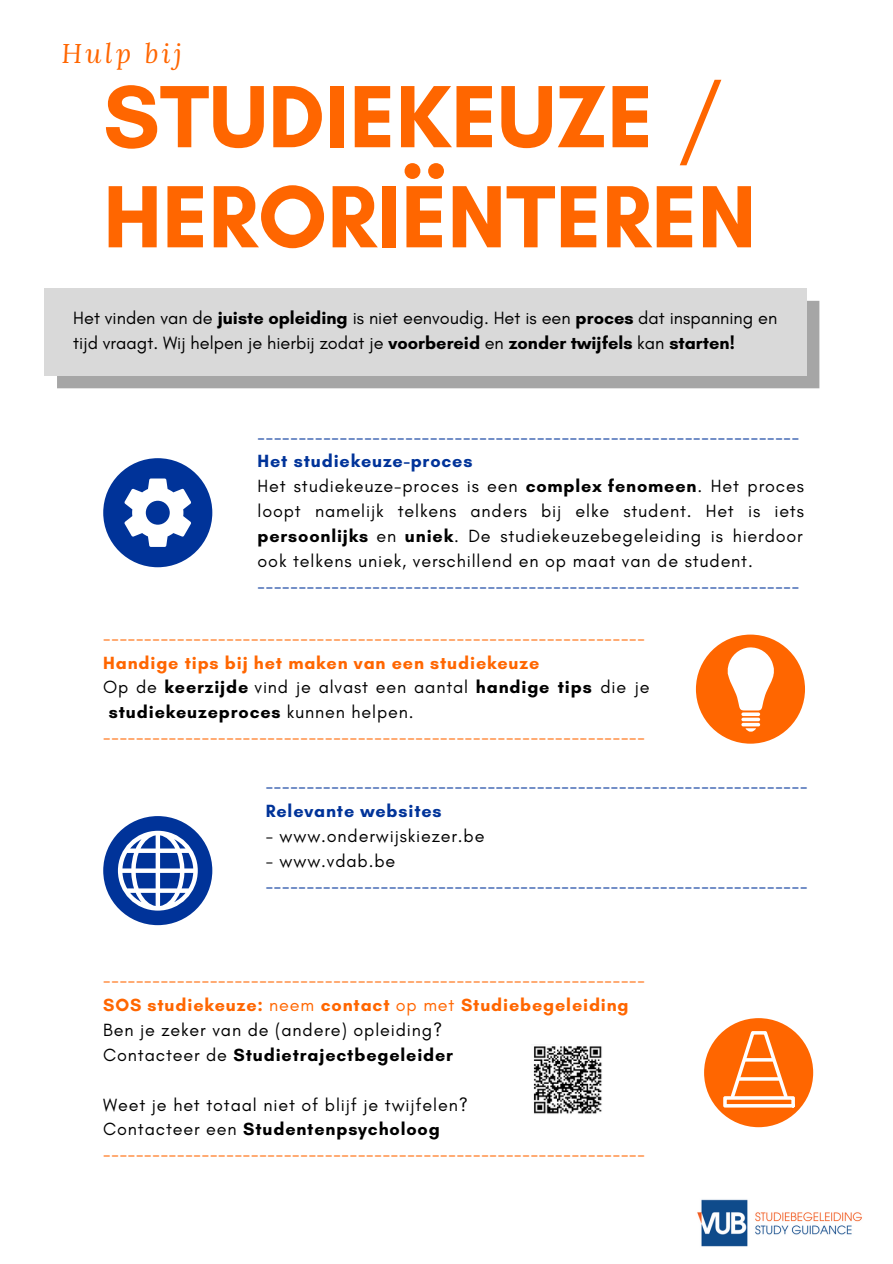
<style>
.page{position:relative;width:893px;height:1264px;background:#fff}
.page>*{position:absolute;margin:0;border:0;box-sizing:border-box;transform-origin:0 0}
.t1{font:700 89.85px/100.1px "Glacial Indifference";color:#f60}
.t2{font:italic 27px "Lora";letter-spacing:.12em;color:#f60}
.t3{font:18.15px/24.9px "Glacial Indifference";color:#000}
.t4{font:18px/24.9px "Glacial Indifference";letter-spacing:.045em;color:#f60}
.t5{font:18px/24.9px "Glacial Indifference";letter-spacing:.045em;color:#000}
.t6{font:18px "Glacial Indifference";color:#039}
.t7{font:700 18px "Glacial Indifference";letter-spacing:.045em;color:#f60}
.t8{font:700 18px "Glacial Indifference";letter-spacing:.045em;color:#000}
.t9{font:700 18px "Glacial Indifference";letter-spacing:.045em;color:#039}
.s1{font-weight:400}
.s2{font-weight:700}
.s3{font-weight:700;color:#039}
.s4{color:#000}
.s5{font-weight:700;color:#000}
</style>
<div class="page">
<img style="left:697px;top:1199px;width:165px;height:48px">
<div style="left:57px;top:301px;width:762px;height:87px;background:#a6a6a6"></div>
<div style="left:44px;top:288px;width:762px;height:88px;background:#d9d9d9"></div>
<div style="left:695px;top:634px;width:110px;height:109px;background:#f60;border-radius:50%"></div>
<svg style="left:727px;top:647px;width:46px;height:63px"></svg>
<svg style="left:745px;top:728px;width:11px;height:3px"></svg>
<svg style="left:741px;top:712px;width:19px;height:4px"></svg>
<svg style="left:741px;top:717px;width:19px;height:4px"></svg>
<svg style="left:741px;top:722px;width:19px;height:4px"></svg>
<div style="left:704px;top:1018px;width:109px;height:109px;background:#f60;border-radius:50%"></div>
<svg style="left:723px;top:1031px;width:72px;height:76px"></svg>
<div style="left:103px;top:816px;width:109px;height:109px;background:#039;border-radius:50%"></div>
<svg style="left:118px;top:830px;width:80px;height:80px"></svg>
<div style="left:103px;top:458px;width:109px;height:109px;background:#039;border-radius:50%"></div>
<svg style="left:124px;top:478px;width:67px;height:69px"></svg>
<img style="left:533px;top:1046px;width:69px;height:68px">
<h2 class="t2" style="left:61px;top:35px;width:122px">Hulp bij</h2>
<h1 class="t1" style="left:103px;top:66px;width:654px">STUDIEKEUZE <span class="s1">/<br></span>HERORIËNTEREN</h1>
<p class="t3" style="left:73px;top:305px;width:705px">Het vinden van de <span class="s2">juiste opleiding</span> is niet eenvoudig. Het is een <span class="s2">proces</span> dat inspanning en tijd vraagt. Wij helpen je hierbij zodat je <span class="s2">voorbereid</span> en <span class="s2">zonder twijfels</span> kan <span class="s2">starten!</span></p>
<p class="t6" style="left:257px;top:425px;width:543px">------------------------------------------------------------------</p>
<p class="t5" style="left:257px;top:448px;width:548px"><span class="s3">Het studiekeuze-proces<br></span>Het studiekeuze-proces is een <span class="s2">complex fenomeen</span>. Het proces loopt namelijk telkens anders bij elke student. Het is iets <span class="s2">persoonlijks</span> en <span class="s2">uniek</span>. De studiekeuzebegeleiding is hierdoor ook telkens uniek, verschillend en op maat van de student.</p>
<p class="t6" style="left:257px;top:574px;width:543px">------------------------------------------------------------------</p>
<p class="t4" style="left:103px;top:625px;width:543px">------------------------------------------------------------------</p>
<p class="t7" style="left:103px;top:651px;width:437px">Handige tips bij het maken van een studiekeuze</p>
<p class="t5" style="left:103px;top:674px;width:548px">Op de <span class="s2">keerzijde</span> vind je alvast een aantal <span class="s2">handige tips</span> die je</p>
<p class="t8" style="left:109px;top:701px;width:306px">studiekeuzeproces <span class="s1">kunnen helpen.</span></p>
<p class="t4" style="left:103px;top:724px;width:543px">------------------------------------------------------------------</p>
<p class="t6" style="left:266px;top:775px;width:543px">------------------------------------------------------------------</p>
<p class="t9" style="left:266px;top:800px;width:177px">Relevante websites</p>
<p class="t5" style="left:266px;top:823px;width:220px">- www.onderwijskiezer.be</p>
<p class="t5" style="left:266px;top:848px;width:131px">- www.vdab.be</p>
<p class="t6" style="left:266px;top:874px;width:543px">------------------------------------------------------------------</p>
<p class="t4" style="left:103px;top:967px;width:543px">------------------------------------------------------------------ <span class="s2">SOS studiekeuze:</span> neem <span class="s2">contact</span> op met <span class="s2">Studiebegeleiding </span><span class="s4">Ben je zeker van de (andere) opleiding?<br>Contacteer de</span> <span class="s5">Studietrajectbegeleider</span></p>
<p class="t4" style="left:103px;top:1091px;width:543px"><span class="s4">Weet je het totaal niet of blijf je twijfelen?<br>Contacteer een</span> <span class="s5">Studentenpsycholoog </span>------------------------------------------------------------------</p>
</div>
